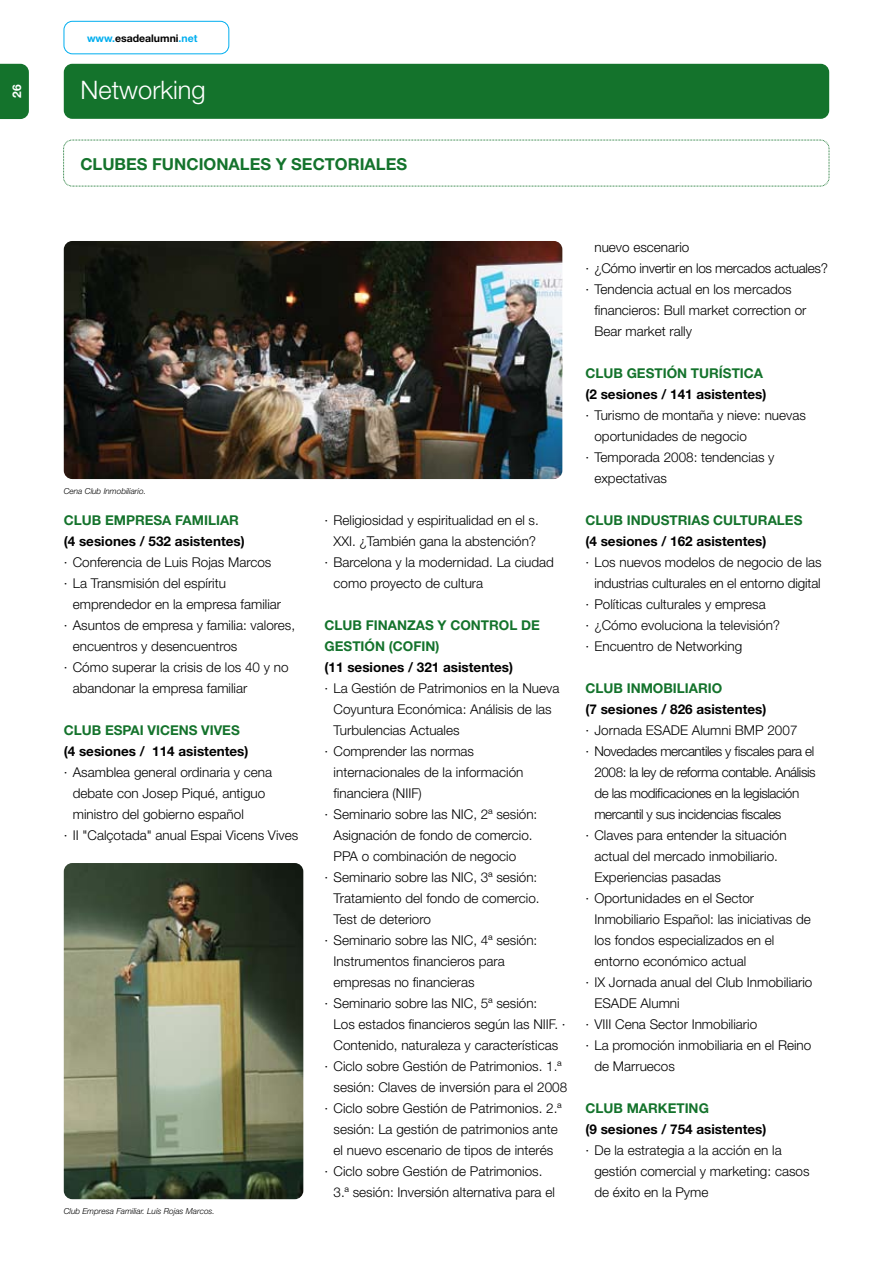
<style>
.page{position:relative;width:893px;height:1263px;background:#fff}
.page>*{position:absolute;margin:0;border:0;box-sizing:border-box;transform-origin:0 0}
.t1{font:300 25.5px "Helvetica Neue";color:#fff}
.t2{font:700 16.5px "Helvetica Neue";color:#14732c}
.t3{font:300 13.5px/21px "Helvetica Neue";color:#000}
.t4{font:700 13.5px "Helvetica Neue";color:#000}
.t5{font:700 13.5px/21px "Helvetica Neue";color:#14732c}
.t6{font:300 13.5px "Helvetica Neue";letter-spacing:-.03em;color:#000}
.t7{font:300 13.5px "Helvetica Neue";letter-spacing:-.02em;color:#000}
.t8{font:700 12px "Helvetica Neue";color:#fff}
.t9{font:700 10.5px "Helvetica Neue";color:#000}
.t10{font:italic 300 8.25px "Helvetica Neue";color:#000}
.s1{color:#00aeef}
</style>
<div class="page">
<div style="left:0;top:64px;width:29px;height:55px;background:#14732c"></div>
<div style="left:64px;top:21px;width:165px;height:33px;border:1px solid #00aeef;border-radius:9px"></div>
<div style="left:64px;top:64px;width:765px;height:55px;background:#14732c;border-radius:9px"></div>
<svg style="left:63px;top:140px;width:767px;height:47px"></svg>
<img style="left:64px;top:863px;width:239px;height:336px">
<img style="left:64px;top:241px;width:498px;height:238px">
<p class="t8" style="left:10px;top:98px;width:15px;rotate:-90deg">26</p>
<p class="t9" style="left:87px;top:31px;width:112px"><span class="s1">www.</span>esadealumni<span class="s1">.net</span></p>
<h1 class="t1" style="left:81px;top:74px;width:127px">Networking</h1>
<p class="t2" style="left:80px;top:153px;width:328px">CLUBES FUNCIONALES Y SECTORIALES</p>
<p class="t10" style="left:64px;top:486px;width:84px">Cena Club Inmobiliario.</p>
<p class="t5" style="left:64px;top:509px;width:177px">CLUB EMPRESA FAMILIAR</p>
<p class="t4" style="left:64px;top:532px;width:183px">(4 sesiones / 532 asistentes)</p>
<p class="t3" style="left:64px;top:551px;width:209px">· Conferencia de Luis Rojas Marcos · La Transmisión del espíritu</p>
<p class="t3" style="left:73px;top:593px;width:210px">emprendedor en la empresa familiar</p>
<p class="t3" style="left:64px;top:614px;width:233px">· Asuntos de empresa y familia: valores,</p>
<p class="t3" style="left:73px;top:635px;width:166px">encuentros y desencuentros</p>
<p class="t3" style="left:64px;top:656px;width:226px">· Cómo superar la crisis de los 40 y no</p>
<p class="t3" style="left:73px;top:677px;width:176px">abandonar la empresa familiar</p>
<p class="t5" style="left:64px;top:719px;width:178px">CLUB ESPAI VICENS VIVES</p>
<p class="t4" style="left:64px;top:742px;width:186px">(4 sesiones / 114 asistentes)</p>
<p class="t3" style="left:64px;top:761px;width:210px">· Asamblea general ordinaria y cena</p>
<p class="t3" style="left:73px;top:782px;width:194px">debate con Josep Piqué, antiguo</p>
<p class="t3" style="left:73px;top:803px;width:173px">ministro del gobierno español</p>
<p class="t3" style="left:64px;top:824px;width:236px">· II "Calçotada" anual Espai Vicens Vives</p>
<p class="t10" style="left:64px;top:1206px;width:153px">Club Empresa Familiar. Luís Rojas Marcos.</p>
<p class="t3" style="left:325px;top:509px;width:216px">· Religiosidad y espiritualidad en el s.</p>
<p class="t3" style="left:334px;top:530px;width:204px">XXI. ¿También gana la abstención?</p>
<p class="t3" style="left:325px;top:551px;width:231px">· Barcelona y la modernidad. La ciudad</p>
<p class="t3" style="left:334px;top:572px;width:151px">como proyecto de cultura</p>
<p class="t5" style="left:325px;top:614px;width:217px">CLUB FINANZAS Y CONTROL DE<br>GESTIÓN (COFIN)</p>
<p class="t4" style="left:325px;top:659px;width:190px">(11 sesiones / 321 asistentes)</p>
<p class="t3" style="left:325px;top:677px;width:236px">· La Gestión de Patrimonios en la Nueva</p>
<p class="t3" style="left:334px;top:698px;width:220px">Coyuntura Económica: Análisis de las</p>
<p class="t3" style="left:334px;top:719px;width:128px">Turbulencias Actuales</p>
<p class="t3" style="left:325px;top:740px;width:151px">· Comprender las normas</p>
<p class="t3" style="left:334px;top:761px;width:191px">internacionales de la información</p>
<p class="t3" style="left:334px;top:782px;width:90px">financiera (NIIF)</p>
<p class="t3" style="left:325px;top:803px;width:214px">· Seminario sobre las NIC, 2ª sesión:</p>
<p class="t3" style="left:334px;top:824px;width:201px">Asignación de fondo de comercio.</p>
<p class="t3" style="left:334px;top:845px;width:184px">PPA o combinación de negocio</p>
<p class="t3" style="left:325px;top:866px;width:214px">· Seminario sobre las NIC, 3ª sesión:</p>
<p class="t3" style="left:334px;top:887px;width:208px">Tratamiento del fondo de comercio.</p>
<p class="t3" style="left:334px;top:908px;width:99px">Test de deterioro</p>
<p class="t3" style="left:325px;top:929px;width:214px">· Seminario sobre las NIC, 4ª sesión:</p>
<p class="t3" style="left:334px;top:950px;width:173px">Instrumentos financieros para</p>
<p class="t3" style="left:334px;top:971px;width:143px">empresas no financieras</p>
<p class="t3" style="left:325px;top:992px;width:214px">· Seminario sobre las NIC, 5ª sesión:</p>
<p class="t3" style="left:334px;top:1013px;width:234px">Los estados financieros según las NIIF. ·</p>
<p class="t3" style="left:334px;top:1034px;width:226px">Contenido, naturaleza y características</p>
<p class="t3" style="left:325px;top:1055px;width:239px">· Ciclo sobre Gestión de Patrimonios. 1.ª</p>
<p class="t3" style="left:334px;top:1076px;width:235px">sesión: Claves de inversión para el 2008</p>
<p class="t3" style="left:325px;top:1097px;width:239px">· Ciclo sobre Gestión de Patrimonios. 2.ª</p>
<p class="t3" style="left:334px;top:1118px;width:226px">sesión: La gestión de patrimonios ante</p>
<p class="t3" style="left:334px;top:1139px;width:221px">el nuevo escenario de tipos de interés</p>
<p class="t3" style="left:325px;top:1160px;width:219px">· Ciclo sobre Gestión de Patrimonios.</p>
<p class="t3" style="left:334px;top:1181px;width:223px">3.ª sesión: Inversión alternativa para el</p>
<p class="t3" style="left:594px;top:236px;width:97px">nuevo escenario</p>
<p class="t7" style="left:585px;top:260px;width:244px">· ¿Cómo invertir en los mercados actuales?</p>
<p class="t3" style="left:585px;top:278px;width:208px">· Tendencia actual en los mercados</p>
<p class="t3" style="left:594px;top:299px;width:214px">financieros: Bull market correction or</p>
<p class="t3" style="left:594px;top:320px;width:99px">Bear market rally</p>
<p class="t5" style="left:585px;top:362px;width:179px">CLUB GESTIÓN TURÍSTICA</p>
<p class="t4" style="left:585px;top:386px;width:183px">(2 sesiones / 141 asistentes)</p>
<p class="t3" style="left:585px;top:404px;width:222px">· Turismo de montaña y nieve: nuevas</p>
<p class="t3" style="left:594px;top:425px;width:154px">oportunidades de negocio</p>
<p class="t3" style="left:585px;top:446px;width:191px">· Temporada 2008: tendencias y</p>
<p class="t3" style="left:594px;top:467px;width:74px">expectativas</p>
<p class="t5" style="left:585px;top:509px;width:219px">CLUB INDUSTRIAS CULTURALES</p>
<p class="t4" style="left:585px;top:533px;width:183px">(4 sesiones / 162 asistentes)</p>
<p class="t3" style="left:585px;top:551px;width:238px">· Los nuevos modelos de negocio de las</p>
<p class="t3" style="left:594px;top:572px;width:228px">industrias culturales en el entorno digital</p>
<p class="t3" style="left:585px;top:593px;width:182px">· Políticas culturales y empresa</p>
<p class="t3" style="left:585px;top:614px;width:196px">· ¿Cómo evoluciona la televisión?</p>
<p class="t3" style="left:585px;top:635px;width:158px">· Encuentro de Networking</p>
<p class="t5" style="left:585px;top:677px;width:138px">CLUB INMOBILIARIO</p>
<p class="t4" style="left:585px;top:701px;width:183px">(7 sesiones / 826 asistentes)</p>
<p class="t3" style="left:585px;top:719px;width:214px">· Jornada ESADE Alumni BMP 2007</p>
<p class="t6" style="left:585px;top:743px;width:230px">· Novedades mercantiles y fiscales para el</p>
<p class="t6" style="left:594px;top:764px;width:223px">2008: la ley de reforma contable. Análisis</p>
<p class="t6" style="left:594px;top:785px;width:206px">de las modificaciones en la legislación</p>
<p class="t6" style="left:594px;top:806px;width:189px">mercantil y sus incidencias fiscales</p>
<p class="t3" style="left:585px;top:824px;width:203px">· Claves para entender la situación</p>
<p class="t3" style="left:594px;top:845px;width:185px">actual del mercado inmobiliario.</p>
<p class="t3" style="left:594px;top:866px;width:128px">Experiencias pasadas</p>
<p class="t3" style="left:585px;top:887px;width:170px">· Oportunidades en el Sector</p>
<p class="t3" style="left:594px;top:908px;width:218px">Inmobiliario Español: las iniciativas de</p>
<p class="t3" style="left:594px;top:929px;width:182px">los fondos especializados en el</p>
<p class="t3" style="left:594px;top:950px;width:153px">entorno económico actual</p>
<p class="t3" style="left:585px;top:971px;width:229px">· IX Jornada anual del Club Inmobiliario</p>
<p class="t3" style="left:594px;top:992px;width:87px">ESADE Alumni</p>
<p class="t3" style="left:585px;top:1013px;width:173px">· VIII Cena Sector Inmobiliario</p>
<p class="t3" style="left:585px;top:1034px;width:227px">· La promoción inmobiliaria en el Reino</p>
<p class="t3" style="left:594px;top:1055px;width:82px">de Marruecos</p>
<p class="t5" style="left:585px;top:1097px;width:125px">CLUB MARKETING</p>
<p class="t4" style="left:585px;top:1121px;width:183px">(9 sesiones / 754 asistentes)</p>
<p class="t3" style="left:594px;top:1139px;width:217px;text-indent:-9px">· De la estrategia a la acción en la gestión comercial y marketing: casos de éxito en la Pyme</p>
</div>
